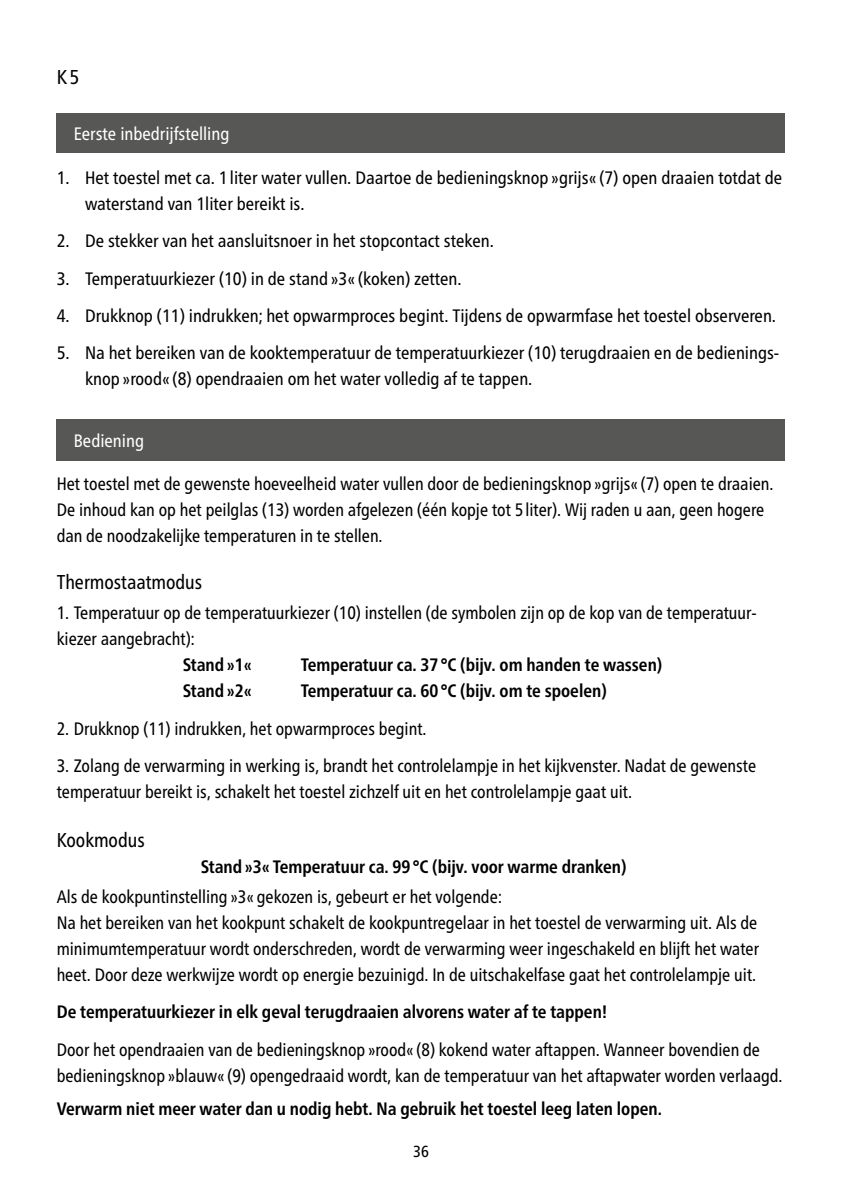
<style>
.page{position:relative;width:842px;height:1191px;background:#fff}
.page>*{position:absolute;margin:0;border:0;box-sizing:border-box;transform-origin:0 0}
.t1{font:condensed 20px "Frutiger Neue LTW1 G";color:#000}
.t2{font:condensed 18px/26px "Frutiger Neue LTW1 G";color:#000}
.t3{font:700 condensed 18px "Frutiger Neue LTW1 G";color:#000}
.t4{font:condensed 18px "Frutiger Neue LTW1 G";color:#fff}
.t5{font:condensed 16px "Frutiger Neue LTW1 G";color:#000}
</style>
<div class="page">
<div style="left:57px;top:113px;width:728px;height:40px;background:#575756"></div>
<div style="left:57px;top:420px;width:728px;height:41px;background:#575756"></div>
<p class="t1" style="left:57px;top:65px;width:24px">K5</p>
<p class="t4" style="left:74px;top:123px;width:157px">Eerste inbedrijfstelling</p>
<p class="t2" style="left:85px;top:165px;width:699px;text-indent:-28px">1. Het toestel met ca. 1 liter water vullen. Daartoe de bedieningsknop »grijs« (7) open draaien totdat de waterstand van 1liter bereikt is.</p>
<p class="t2" style="left:57px;top:228px;width:439px">2. De stekker van het aansluitsnoer in het stopcontact steken.</p>
<p class="t2" style="left:57px;top:265px;width:406px">3. Temperatuurkiezer (10) in de stand »3« (koken) zetten.</p>
<p class="t2" style="left:57px;top:303px;width:721px">4. Drukknop (11) indrukken; het opwarmproces begint. Tijdens de opwarmfase het toestel observeren.</p>
<p class="t2" style="left:85px;top:340px;width:696px;text-indent:-28px">5. Na het bereiken van de kooktemperatuur de temperatuurkiezer (10) terugdraaien en de bedienings&shy;knop »rood« (8) opendraaien om het water volledig af te tappen.</p>
<p class="t4" style="left:74px;top:430px;width:72px">Bediening</p>
<p class="t2" style="left:57px;top:471px;width:718px">Het toestel met de gewenste hoeveelheid water vullen door de bedieningsknop »grijs« (7) open te draaien.<br>De inhoud kan op het peilglas (13) worden afgelezen (één kopje tot 5 liter). Wij raden u aan, geen hogere dan de noodzakelijke temperaturen in te stellen.</p>
<p class="t1" style="left:57px;top:570px;width:147px">Thermostaatmodus</p>
<p class="t2" style="left:57px;top:600px;width:700px">1. Temperatuur op de temperatuurkiezer (10) instellen (de symbolen zijn op de kop van de temperatuur&shy;kiezer aangebracht):</p>
<p class="t3" style="left:183px;top:654px;width:71px">Stand »1«</p>
<p class="t3" style="left:301px;top:654px;width:363px">Temperatuur ca. 37°C (bijv. om handen te wassen)</p>
<p class="t3" style="left:183px;top:680px;width:71px">Stand »2«</p>
<p class="t3" style="left:301px;top:680px;width:308px">Temperatuur ca. 60°C (bijv. om te spoelen)</p>
<p class="t2" style="left:57px;top:715px;width:371px">2. Drukknop (11) indrukken, het opwarmproces begint.</p>
<p class="t2" style="left:57px;top:752px;width:701px">3. Zolang de verwarming in werking is, brandt het controlelampje in het kijkvenster. Nadat de gewenste temperatuur bereikt is, schakelt het toestel zichzelf uit en het controlelampje gaat uit.</p>
<p class="t1" style="left:57px;top:828px;width:89px">Kookmodus</p>
<p class="t3" style="left:201px;top:855px;width:427px">Stand »3« Temperatuur ca. 99°C (bijv. voor warme dranken)</p>
<p class="t2" style="left:57px;top:883px;width:704px">Als de kookpuntinstelling »3« gekozen is, gebeurt er het volgende:<br>Na het bereiken van het kookpunt schakelt de kookpuntregelaar in het toestel de verwarming uit. Als de minimumtemperatuur wordt onderschreden, wordt de verwarming weer ingeschakeld en blijft het water heet. Door deze werkwijze wordt op energie bezuinigd. In de uitschakelfase gaat het controlelampje uit.</p>
<p class="t3" style="left:57px;top:1001px;width:552px">De temperatuurkiezer in elk geval terugdraaien alvorens water af te tappen!</p>
<p class="t2" style="left:57px;top:1036px;width:727px">Door het opendraaien van de bedieningsknop »rood« (8) kokend water aftappen. Wanneer bovendien de bedieningsknop »blauw« (9) opengedraaid wordt, kan de temperatuur van het aftapwater worden verlaagd.</p>
<p class="t3" style="left:57px;top:1097px;width:607px">Verwarm niet meer water dan u nodig hebt. Na gebruik het toestel leeg laten lopen.</p>
<p class="t5" style="left:413px;top:1142px;width:17px">36</p>
</div>
